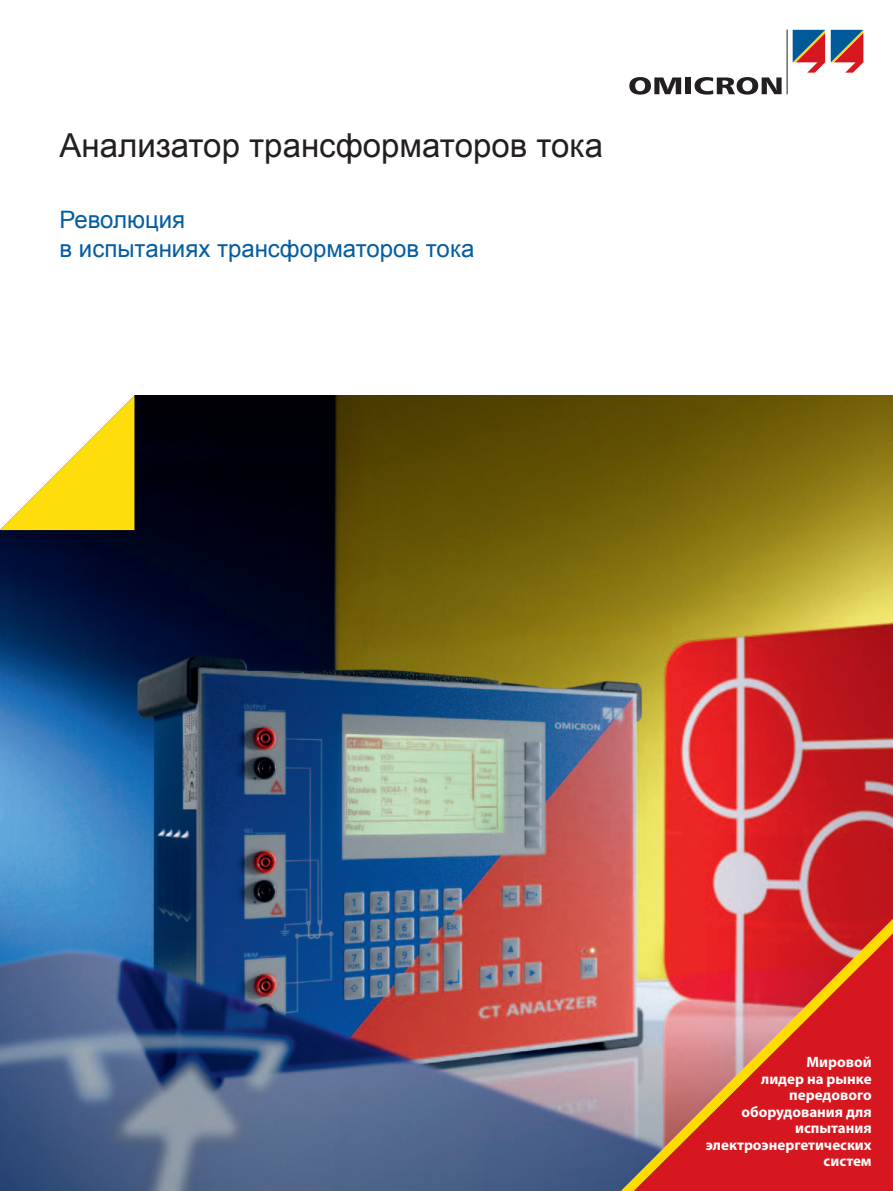
<style>
.page{position:relative;width:893px;height:1191px;background:#fff}
.page>*{position:absolute;margin:0;border:0;box-sizing:border-box;transform-origin:0 0}
.t1{font:33px "Arial";color:#231f20}
.t2{font:24px/28.8px "Arial";color:#045d9f}
.t3{font:700 15px/16.5px "Myriad Pro";color:#fff;text-align:right}
</style>
<div class="page">
<img style="left:0;top:395px;width:893px;height:796px">
<svg style="left:629px;top:77px;width:52px;height:18px"></svg>
<div style="left:685px;top:77px;width:6px;height:17px;background:#231f20"></div>
<svg style="left:695px;top:77px;width:87px;height:18px"></svg>
<hr style="left:787px;top:30px;width:1px;height:64px;background:#231f20">
<svg style="left:793px;top:30px;width:32px;height:43px"></svg>
<svg style="left:831px;top:30px;width:32px;height:43px"></svg>
<svg style="left:621px;top:918px;width:272px;height:273px;background:#d44b45"></svg>
<svg style="left:0;top:395px;width:135px;height:135px"></svg>
<h1 class="t1" style="left:60px;top:123px;width:545px">Анализатор трансформаторов тока</h1>
<h2 class="t2" style="left:60px;top:205px;width:416px">Революция<br>в испытаниях трансформаторов тока</h2>
<p class="t3" style="left:706px;top:1053px;width:168px">Мировой<br>лидер на рынке передового оборудования для испытания электроэнергетических систем</p>
</div>
